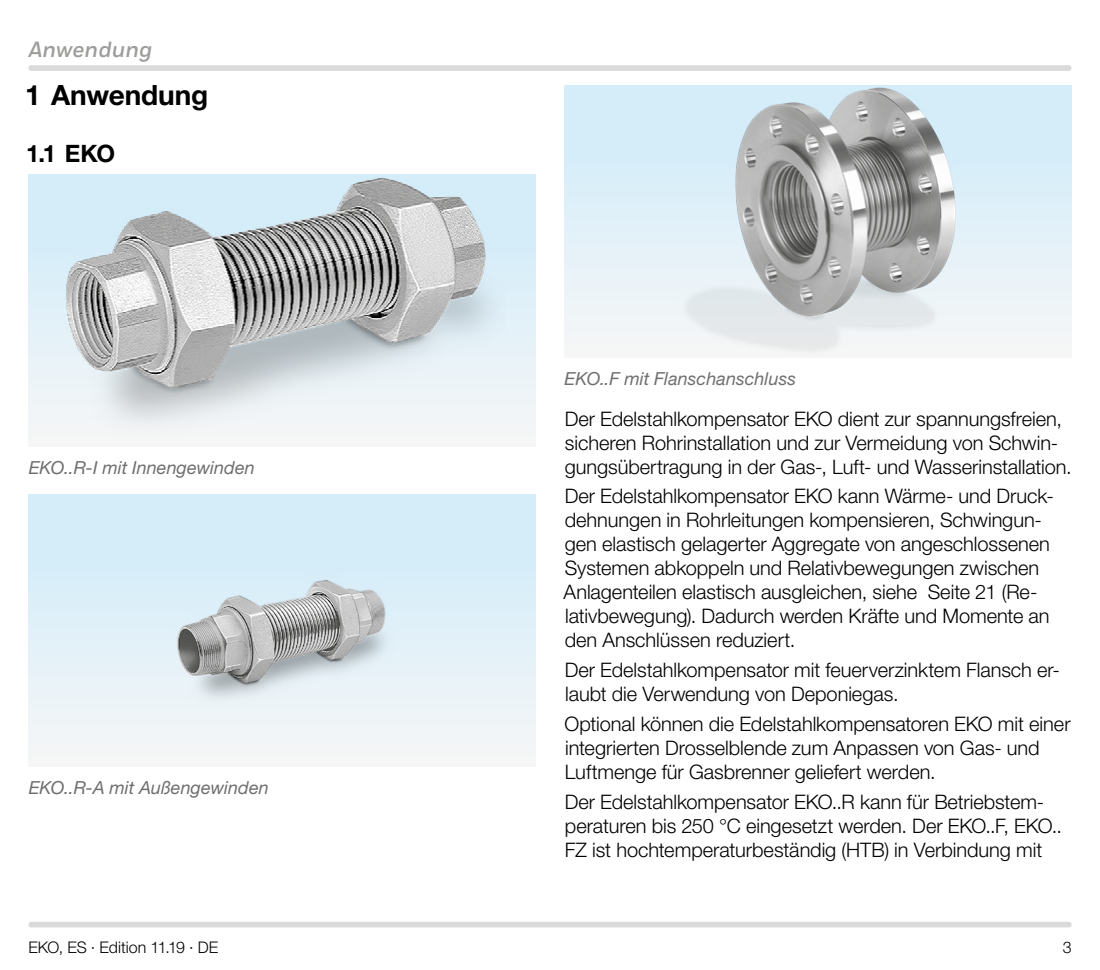
<style>
.page{position:relative;width:1100px;height:970px;background:#fff}
.page>*{position:absolute;margin:0;border:0;box-sizing:border-box;transform-origin:0 0}
.t1{font:700 28px "Helvetica Neue LT Pro";letter-spacing:-.005em;color:#000}
.t2{font:700 24px "Helvetica Neue LT Pro";color:#000}
.t3{font:italic 700 22px "Honeywell Sans";color:#9d9d9c}
.t4{font:300 20px/24px "Helvetica Neue LT Pro";letter-spacing:-.005em;color:#000}
.t5{font:italic 18px "Helvetica Neue LT Pro";letter-spacing:.005em;color:#706f6f}
.t6{font:300 16px "Helvetica Neue LT Pro";letter-spacing:-.005em;color:#000}
</style>
<div class="page">
<div style="left:31px;top:921px;width:1038px;height:6px;background:#dadada"></div>
<div style="left:31px;top:65px;width:1038px;height:6px;background:#dadada"></div>
<div style="left:28px;top:174px;width:508px;height:272px;background:linear-gradient(to bottom,#ceebfa,#f5f6f7)"></div>
<img style="left:59px;top:174px;width:446px;height:272px">
<div style="left:28px;top:494px;width:508px;height:272px;background:linear-gradient(to bottom,#ceebfa,#f5f6f7)"></div>
<img style="left:147px;top:494px;width:270px;height:272px">
<div style="left:564px;top:85px;width:507px;height:272px;background:linear-gradient(to bottom,#ceebfa,#f5f6f7)"></div>
<img style="left:677px;top:85px;width:282px;height:272px">
<p class="t3" style="left:28px;top:36px;width:126px">Anwendung</p>
<h1 class="t1" style="left:25px;top:78px;width:185px">1 Anwendung</h1>
<p class="t2" style="left:26px;top:139px;width:90px">1.1 EKO</p>
<p class="t5" style="left:29px;top:456px;width:228px">EKO..R-I mit Innengewinden</p>
<p class="t5" style="left:29px;top:776px;width:242px">EKO..R-A mit Außengewinden</p>
<p class="t5" style="left:565px;top:367px;width:233px">EKO..F mit Flanschanschluss</p>
<p class="t4" style="left:565px;top:406px;width:508px">Der Edelstahlkompensator EKO dient zur spannungsfreien, sicheren Rohrinstallation und zur Vermeidung von Schwin&shy;gungsübertragung in der Gas-, Luft- und Wasserinstallation.</p>
<p class="t4" style="left:564px;top:484px;width:492px">Der Edelstahlkompensator EKO kann Wärme- und Druck&shy;dehnungen in Rohrleitungen kompensieren, Schwingun&shy;gen elastisch gelagerter Aggregate von angeschlossenen Systemen abkoppeln und Relativbewegungen zwischen Anlagenteilen elastisch ausgleichen, siehe Seite 21 (Re&shy;lativbewegung). Dadurch werden Kräfte und Momente an den Anschlüssen reduziert.</p>
<p class="t4" style="left:565px;top:657px;width:497px">Der Edelstahlkompensator mit feuerverzinktem Flansch er&shy;laubt die Verwendung von Deponiegas.</p>
<p class="t4" style="left:564px;top:711px;width:508px">Optional können die Edelstahlkompensatoren EKO mit einer integrierten Drosselblende zum Anpassen von Gas- und<br>Luftmenge für Gasbrenner geliefert werden.</p>
<p class="t4" style="left:565px;top:789px;width:499px">Der Edelstahlkompensator EKO..R kann für Betriebstem&shy;peraturen bis 250 °C eingesetzt werden. Der EKO..F, EKO..<br>FZ ist hochtemperaturbeständig (HTB) in Verbindung mit</p>
<p class="t6" style="left:28px;top:937px;width:191px">EKO, ES · Edition 11.19 · DE</p>
<p class="t6" style="left:1063px;top:937px;width:10px">3</p>
</div>
